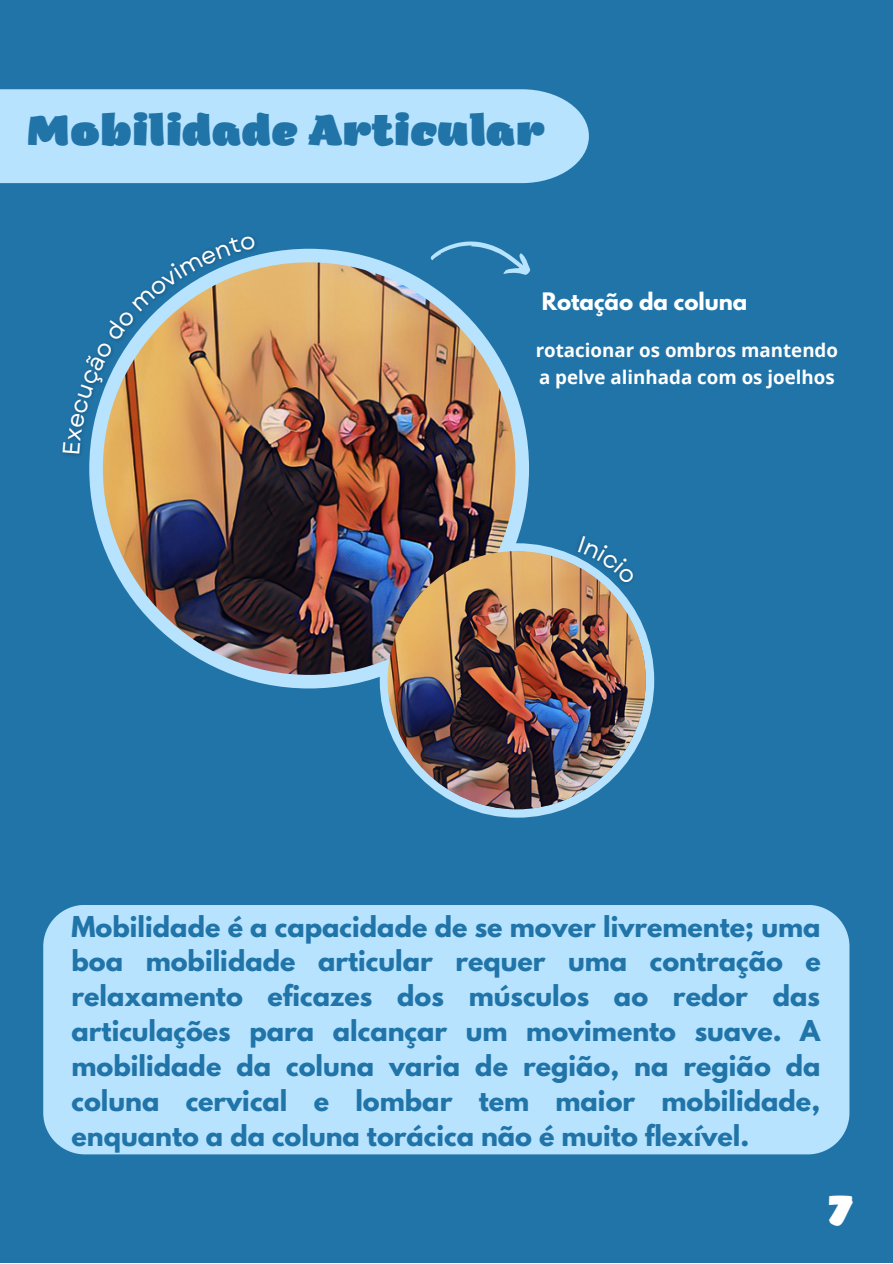
<style>
.page{position:relative;width:893px;height:1264px;background:#fff}
.page>*{position:absolute;margin:0;border:0;box-sizing:border-box;transform-origin:0 0}
.t1{font:800 40.95px "ZT Arturo";color:#2174a8}
.t2{font:800 40.95px "ZT Arturo";color:#fff}
.t3{font:700 25.5px/34.8px "League Spartan";color:#2174a8;text-align:justify}
.t4{font:700 21.3px "League Spartan";color:#fff}
.t5{font:700 18.75px/26.1px "Open Sans";color:#fff}
</style>
<div class="page">
<div style="left:0;top:0;width:892px;height:1262px;background:#2174a8"></div>
<div style="left:0;top:89px;width:589px;height:94px;background:#b7e3ff"></div>
<svg style="left:380px;top:544px;width:274px;height:273px"></svg>
<img style="left:90px;top:249px;width:439px;height:439px">
<img style="left:387px;top:551px;width:258px;height:258px;border-radius:50%">
<svg style="left:430px;top:241px;width:101px;height:40px"></svg>
<div style="left:43px;top:905px;width:806px;height:249px;background:#b7e3ff"></div>
<img style="left:552px;top:544px;width:102px;height:64px">
<img style="left:4px;top:179px;width:283px;height:307px">
<svg style="left:578px;top:536px;width:57px;height:48px"></svg>
<svg style="left:63px;top:235px;width:193px;height:218px"></svg>
<p class="t1" style="left:27px;top:115px;width:519px">Mobilidade Articular</p>
<p class="t4" style="left:541px;top:290px;width:207px">Rotação da coluna</p>
<p class="t5" style="left:535px;top:337px;width:304px">rotacionar os ombros mantendo a pelve alinhada com os joelhos</p>
<p class="t3" style="left:71px;top:912px;width:750px">Mobilidade é a capacidade de se mover livremente; uma boa mobilidade articular requer uma contração e relaxamento eficazes dos músculos ao redor das articulações para alcançar um movimento suave. A mobilidade da coluna varia de região, na região da coluna cervical e lombar tem maior mobilidade, enquanto a da coluna torácica não é muito flexível.</p>
<p class="t2" style="left:828px;top:1195px;width:26px">7</p>
</div>
